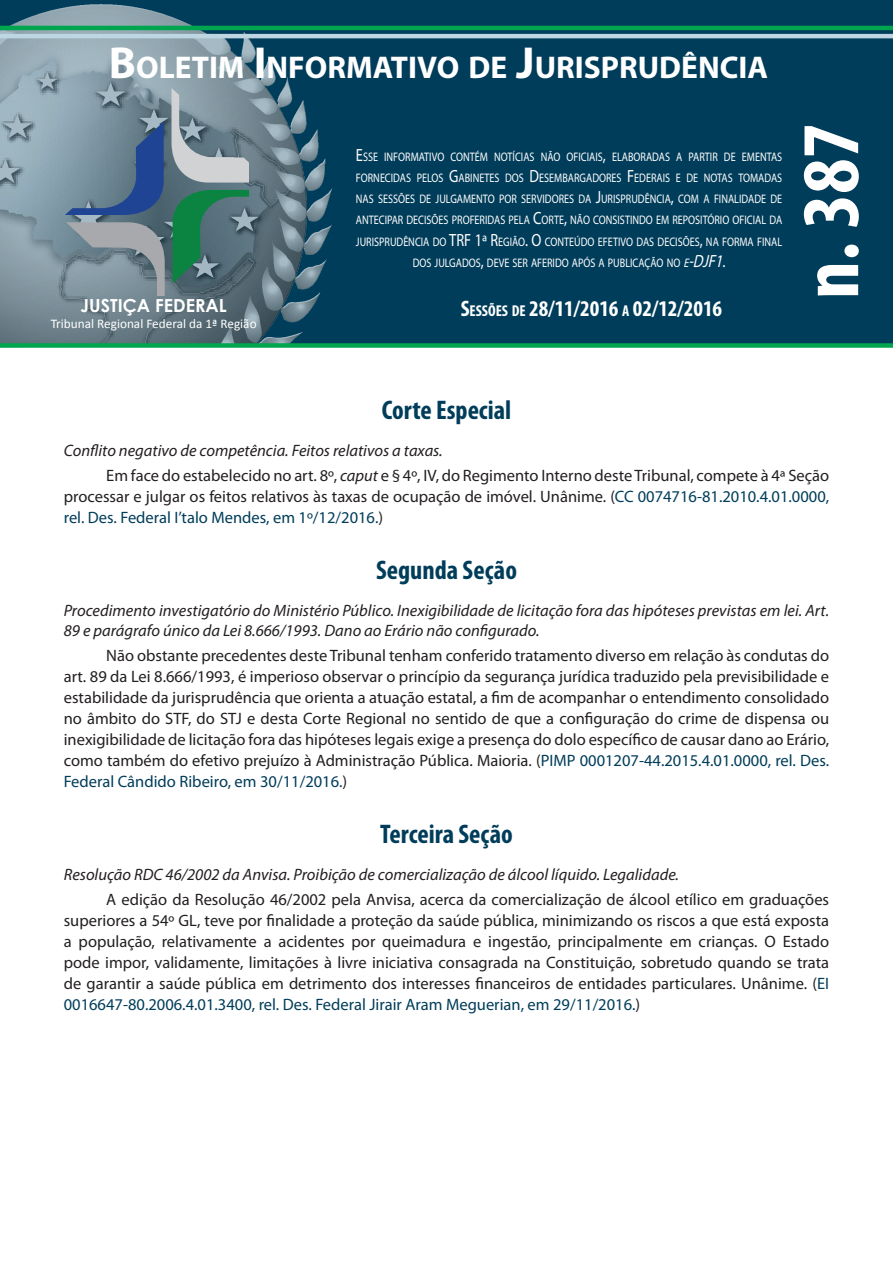
<style>
.page{position:relative;width:893px;height:1263px;background:#fff}
.page>*{position:absolute;margin:0;border:0;box-sizing:border-box;transform-origin:0 0}
.t1{font:700 condensed 82.5px "Myriad Pro";color:#fff}
.t2{font:700 31.5px "Myriad Pro";color:#fff}
.TÍTULO{font:700 condensed 27px "Myriad Pro";color:#003d5a}
.t3{font:700 condensed 22.5px "Myriad Pro";color:#fff}
.t4{font:700 18px "Century Gothic";color:#fff}
.Texto_EMENTA{font:16.5px/21px "Myriad Pro";color:#231f20;text-align:justify}
.Cabeça_EMENTA{font:italic 16.5px/19.8px "Myriad Pro";color:#231f20}
.t5{font:13.2px "Calibri";color:#fff}
.t6{font:12.45px/21.3px "Myriad Pro";color:#fff;text-align:center;scale:.82 1}
.s1{font-size:45px}
.s2{font-size:17.7px}
.s3{font-style:italic}
.s4{font-style:italic;font-size:17.7px}
.s5{font-size:15.75px}
.s6{color:#003d5a}
</style>
<div class="page">
<div style="left:0;top:0;width:893px;height:343px;background:#003d5a"></div>
<img style="left:0;top:4px;width:406px;height:339px">
<hr style="left:0;top:34px;width:893px;height:4px;background:#bed5e2">
<svg style="left:0;top:343px;width:893px;height:5px;fill:#00a54f"></svg>
<hr style="left:0;top:26px;width:893px;height:4px;background:#00a54f">
<svg style="left:65px;top:122px;width:99px;height:93px"></svg>
<svg style="left:173px;top:190px;width:76px;height:93px"></svg>
<svg style="left:66px;top:222px;width:99px;height:74px"></svg>
<svg style="left:171px;top:88px;width:78px;height:95px"></svg>
<h2 class="t2" style="left:109px;top:47px;width:661px"><span class="s1">B</span>OLETIM <span class="s1">I</span> NFORMATIVO DE <span class="s1">J</span>URISPRUDÊNCIA</h2>
<p class="t6" style="left:356px;top:146px;width:521px"><span class="s2">E</span>SSE INFORMATIVO CONTÉM NOTÍCIAS NÃO OFICIAIS<span class="s2">,</span> ELABORADAS A PARTIR DE EMENTAS FORNECIDAS PELOS <span class="s2">G</span>ABINETES DOS <span class="s2">D</span>ESEMBARGADORES <span class="s2">F</span> EDERAIS E DE NOTAS TOMADAS NAS SESSÕES DE JULGAMENTO POR SERVIDORES DA <span class="s2">J</span>URISPRUDÊNCIA<span class="s2">,</span> COM A FINALIDADE DE ANTECIPAR DECISÕES PROFERIDAS PELA <span class="s2">C</span>ORTE<span class="s2">,</span> NÃO CONSISTINDO EM REPOSITÓRIO OFICIAL DA JURISPRUDÊNCIA DO <span class="s2">TRF 1ª R</span>EGIÃO<span class="s2">. O</span> CONTEÚDO EFETIVO DAS DECISÕES<span class="s2">,</span> NA FORMA FINAL DOS JULGADOS<span class="s2">,</span> DEVE SER AFERIDO APÓS A PUBLICAÇÃO NO <span class="s3">e</span><span class="s4">-DJF1</span><span class="s2">.</span></p>
<p class="t4" style="left:81px;top:292px;width:148px">JUSTIÇA FEDERAL</p>
<h3 class="t3" style="left:461px;top:294px;width:263px">S<span class="s5">ESSÕES DE</span> 28/11/2016 <span class="s5">A</span> 02/12/2016</h3>
<p class="t5" style="left:51px;top:315px;width:207px">Tribunal Regional Federal da 1ª Região</p>
<h1 class="t1" style="left:779px;top:299px;width:177px;rotate:-90deg">n. 387</h1>
<p class="TÍTULO" style="left:382px;top:393px;width:131px">Corte Especial</p>
<p class="Cabeça_EMENTA" style="left:64px;top:440px;width:380px">Conflito negativo de competência. Feitos relativos a taxas.</p>
<p class="Texto_EMENTA" style="left:64px;top:465px;width:767px;text-indent:43px">Em face do estabelecido no art. 8º, <span class="s3">caput</span> e § 4º, IV, do Regimento Interno deste Tribunal, compete à 4ª Seção processar e julgar os feitos relativos às taxas de ocupação de imóvel. Unânime. (<span class="s6">CC 0074716-81.2010.4.01.0000, rel. Des. Federal I’talo Mendes, em 1º/12/2016.</span>)</p>
<p class="TÍTULO" style="left:376px;top:553px;width:142px">Segunda Seção</p>
<p class="Cabeça_EMENTA" style="left:64px;top:600px;width:767px">Procedimento investigatório do Ministério Público. Inexigibilidade de licitação fora das hipóteses previstas em lei. Art.<br>89 e parágrafo único da Lei 8.666/1993. Dano ao Erário não configurado.</p>
<p class="Texto_EMENTA" style="left:64px;top:645px;width:767px;text-indent:43px">Não obstante precedentes deste Tribunal tenham conferido tratamento diverso em relação às condutas do art. 89 da Lei 8.666/1993, é imperioso observar o princípio da segurança jurídica traduzido pela previsibilidade e estabilidade da jurisprudência que orienta a atuação estatal, a fim de acompanhar o entendimento consolidado no âmbito do STF, do STJ e desta Corte Regional no sentido de que a configuração do crime de dispensa ou inexigibilidade de licitação fora das hipóteses legais exige a presença do dolo específico de causar dano ao Erário, como também do efetivo prejuízo à Administração Pública. Maioria. (<span class="s6">PIMP 0001207-44.2015.4.01.0000, rel. Des.<br>Federal Cândido Ribeiro, em 30/11/2016.</span>)</p>
<p class="TÍTULO" style="left:380px;top:817px;width:134px">Terceira Seção</p>
<p class="Cabeça_EMENTA" style="left:64px;top:864px;width:617px">Resolução RDC 46/2002 da Anvisa. Proibição de comercialização de álcool líquido. Legalidade.</p>
<p class="Texto_EMENTA" style="left:64px;top:889px;width:767px;text-indent:43px">A edição da Resolução 46/2002 pela Anvisa, acerca da comercialização de álcool etílico em graduações superiores a 54º GL, teve por finalidade a proteção da saúde pública, minimizando os riscos a que está exposta a população, relativamente a acidentes por queimadura e ingestão, principalmente em crianças. O Estado pode impor, validamente, limitações à livre iniciativa consagrada na Constituição, sobretudo quando se trata de garantir a saúde pública em detrimento dos interesses financeiros de entidades particulares. Unânime. (<span class="s6">EI 0016647-80.2006.4.01.3400, rel. Des. Federal Jirair Aram Meguerian, em 29/11/2016.</span>)</p>
</div>
